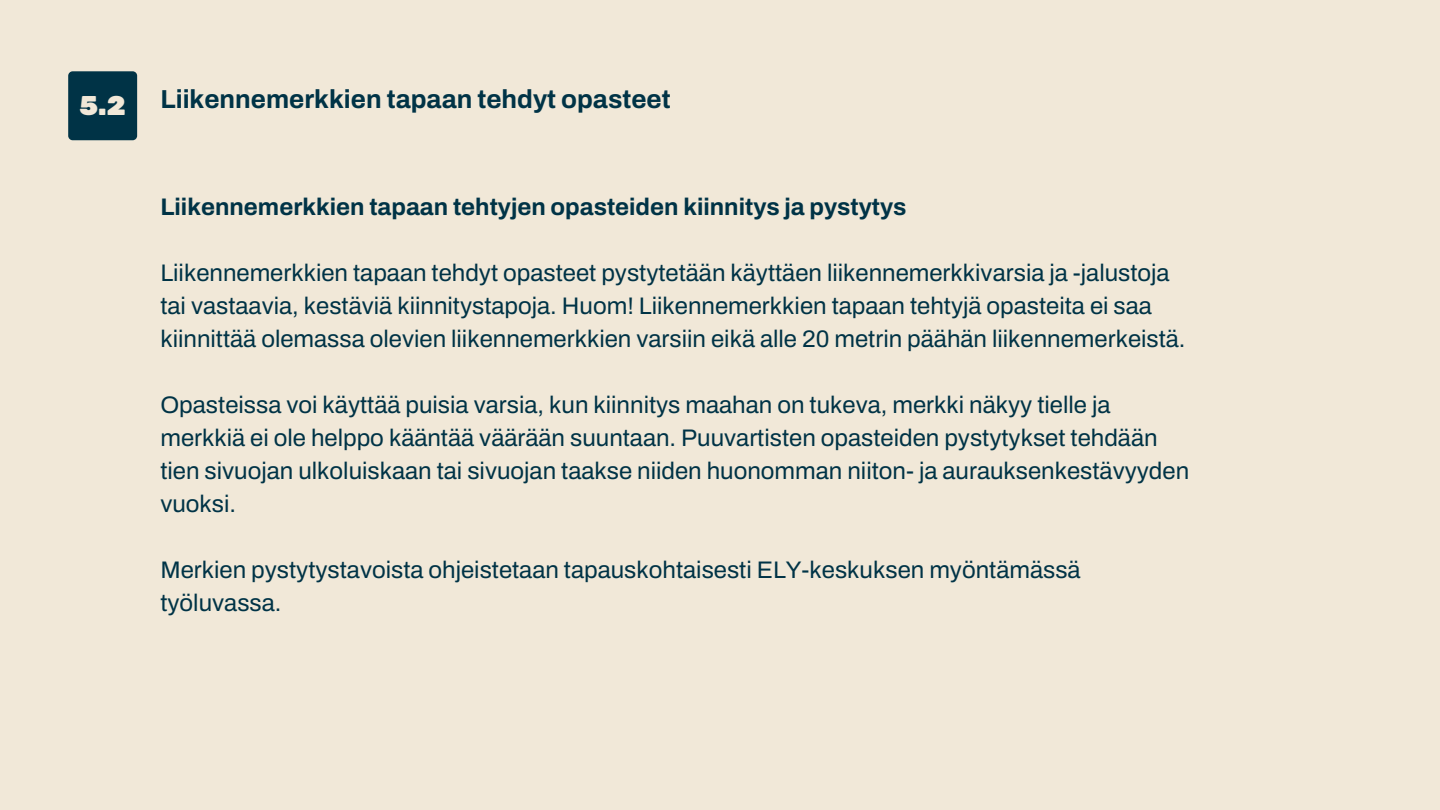
<style>
.page{position:relative;width:1440px;height:810px;background:#f1e8d8}
.page>*{position:absolute;margin:0;border:0;box-sizing:border-box;transform-origin:0 0}
.t1{font:900 27px "Rubik";color:#f1e8d8}
.t2{font:700 26px "Archivo";color:#003346}
.t3{font:24px/33px "Archivo";color:#003346}
.t4{font:700 24px "Archivo";color:#003346}
</style>
<div class="page">
<div style="left:68px;top:71px;width:69px;height:69px;background:#003346;border-radius:4px"></div>
<p class="t1" style="left:80px;top:90px;width:48px">5.2</p>
<p class="t2" style="left:160px;top:85px;width:512px">Liikennemerkkien tapaan tehdyt opasteet</p>
<p class="t4" style="left:160px;top:193px;width:748px">Liikennemerkkien tapaan tehtyjen opasteiden kiinnitys ja pystytys</p>
<p class="t3" style="left:160px;top:256px;width:1027px">Liikennemerkkien tapaan tehdyt opasteet pystytetään käyttäen liikennemerkkivarsia ja -jalustoja tai vastaavia, kestäviä kiinnitystapoja. Huom! Liikennemerkkien tapaan tehtyjä opasteita ei saa kiinnittää olemassa olevien liikennemerkkien varsiin eikä alle 20 metrin päähän liikennemerkeistä.</p>
<p class="t3" style="left:160px;top:388px;width:1030px">Opasteissa voi käyttää puisia varsia, kun kiinnitys maahan on tukeva, merkki näkyy tielle ja merkkiä ei ole helppo kääntää väärään suuntaan. Puuvartisten opasteiden pystytykset tehdään tien sivuojan ulkoluiskaan tai sivuojan taakse niiden huonomman niiton- ja aurauksenkestävyyden vuoksi.</p>
<p class="t3" style="left:160px;top:553px;width:922px">Merkien pystytystavoista ohjeistetaan tapauskohtaisesti ELY-keskuksen myöntämässä työluvassa.</p>
</div>
